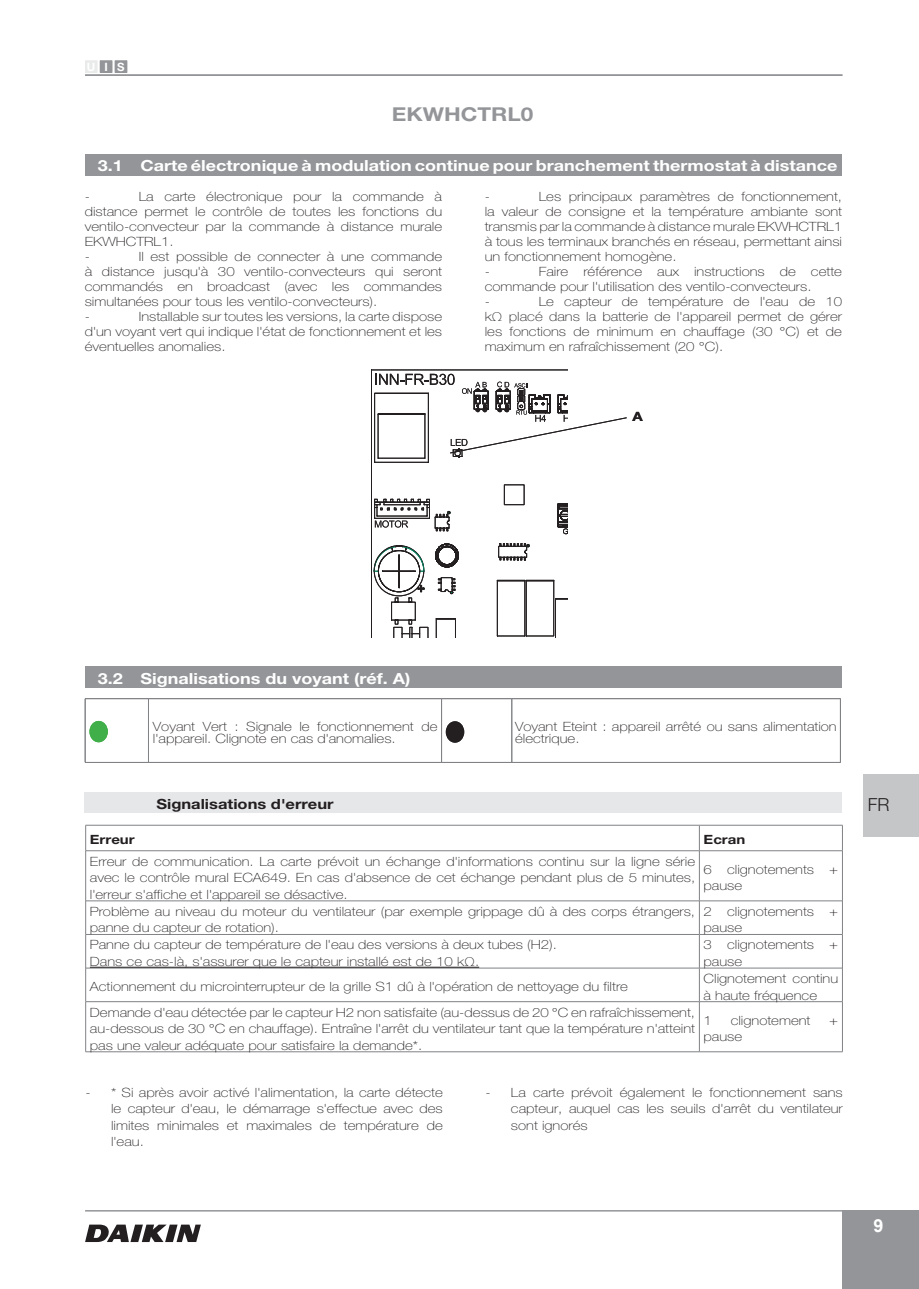
<style>
.page{position:relative;width:919px;height:1289px;background:#fff}
.page>*{position:absolute;margin:0;border:0;box-sizing:border-box;transform-origin:0 0}
.Capitolo_non_numerat{font:700 19.2px "Helvetica Neue LT Std";color:#939598;scale:1.18 1}
.t1{font:300 18px "Helvetica Neue LT Std";color:#231f20}
.t2{font:700 18px "Arial";color:#fff}
.Capitolo_non_numerat-2{font:700 15.3px "Helvetica Neue LT Std";color:#fff;scale:1.18 1}
.Paragrafo{font:700 14.1px "Helvetica Neue LT Std";color:#231f20;scale:1.18 1}
.Testo{font:100 12.75px/15px "Helvetica Neue LT Std";color:#231f20;text-align:justify;scale:1.18 1}
.Testo-2{font:700 12.75px "Helvetica Neue LT Std";color:#231f20;scale:1.18 1}
.t3{font:700 11.4px "Helvetica Neue LT Std";color:#fff}
</style>
<div class="page">
<hr style="left:85px;top:1209px;width:757px;height:2px;background:#939598">
<div style="left:842px;top:1209px;width:76px;height:79px;background:#939598"></div>
<hr style="left:85px;top:74px;width:757px;height:2px;background:#939598">
<div style="left:115px;top:61px;width:12px;height:11px;background:#939598"></div>
<div style="left:115px;top:60px;width:12px;height:13px;border:1px solid #939598"></div>
<div style="left:100px;top:61px;width:12px;height:11px;background:#939598"></div>
<div style="left:100px;top:60px;width:12px;height:13px;border:1px solid #939598"></div>
<div style="left:85px;top:61px;width:12px;height:11px;background:#e9eaea"></div>
<div style="left:85px;top:154px;width:756px;height:22px;background:#939598"></div>
<div style="left:85px;top:666px;width:756px;height:22px;background:#939598"></div>
<svg style="left:85px;top:1224px;width:116px;height:17px"></svg>
<div style="left:863px;top:773px;width:55px;height:63px;background:#c5c6c8"></div>
<svg style="left:371px;top:370px;width:196px;height:267px"></svg>
<svg style="left:374px;top:374px;width:253px;height:263px"></svg>
<hr style="left:85px;top:698px;width:63px;height:1px;background:#808285">
<hr style="left:85px;top:698px;width:1px;height:64px;background:#808285">
<hr style="left:148px;top:698px;width:293px;height:1px;background:#808285">
<hr style="left:148px;top:698px;width:1px;height:64px;background:#808285">
<hr style="left:441px;top:698px;width:70px;height:1px;background:#808285">
<hr style="left:441px;top:698px;width:1px;height:64px;background:#808285">
<hr style="left:511px;top:698px;width:329px;height:1px;background:#808285">
<hr style="left:511px;top:698px;width:1px;height:64px;background:#808285">
<hr style="left:840px;top:698px;width:1px;height:64px;background:#808285">
<hr style="left:85px;top:762px;width:63px;height:1px;background:#808285">
<hr style="left:148px;top:762px;width:293px;height:1px;background:#808285">
<hr style="left:441px;top:762px;width:70px;height:1px;background:#808285">
<hr style="left:511px;top:762px;width:329px;height:1px;background:#808285">
<div style="left:89px;top:721px;width:19px;height:21px;background:#40ae49;border-radius:50%"></div>
<div style="left:446px;top:721px;width:18px;height:21px;background:#231f20;border-radius:50%"></div>
<div style="left:84px;top:792px;width:757px;height:20px;background:#e6e7e9"></div>
<hr style="left:85px;top:825px;width:614px;height:1px;background:#808285">
<svg style="left:85px;top:825px;width:1px;height:25px"></svg>
<hr style="left:699px;top:825px;width:143px;height:1px;background:#808285">
<svg style="left:842px;top:825px;width:1px;height:25px"></svg>
<svg style="left:699px;top:825px;width:1px;height:25px"></svg>
<hr style="left:86px;top:850px;width:613px;height:1px;background:#808285">
<hr style="left:699px;top:850px;width:143px;height:1px;background:#808285">
<hr style="left:699px;top:851px;width:1px;height:49px;background:#808285">
<hr style="left:86px;top:900px;width:613px;height:1px;background:#808285">
<hr style="left:699px;top:900px;width:143px;height:1px;background:#808285">
<hr style="left:699px;top:901px;width:1px;height:33px;background:#808285">
<hr style="left:86px;top:934px;width:613px;height:1px;background:#808285">
<hr style="left:699px;top:934px;width:143px;height:1px;background:#808285">
<hr style="left:699px;top:934px;width:1px;height:33px;background:#808285">
<hr style="left:86px;top:967px;width:613px;height:1px;background:#808285">
<hr style="left:699px;top:967px;width:143px;height:1px;background:#808285">
<hr style="left:699px;top:968px;width:1px;height:33px;background:#808285">
<hr style="left:699px;top:1001px;width:1px;height:50px;background:#808285">
<hr style="left:85px;top:850px;width:1px;height:50px;background:#808285">
<hr style="left:842px;top:850px;width:1px;height:50px;background:#808285">
<hr style="left:85px;top:900px;width:1px;height:34px;background:#808285">
<hr style="left:842px;top:900px;width:1px;height:34px;background:#808285">
<hr style="left:85px;top:934px;width:1px;height:34px;background:#808285">
<hr style="left:842px;top:934px;width:1px;height:34px;background:#808285">
<hr style="left:85px;top:968px;width:1px;height:33px;background:#808285">
<hr style="left:842px;top:968px;width:1px;height:33px;background:#808285">
<hr style="left:85px;top:1001px;width:614px;height:1px;background:#808285">
<hr style="left:85px;top:1001px;width:1px;height:50px;background:#808285">
<hr style="left:699px;top:1001px;width:143px;height:1px;background:#808285">
<hr style="left:842px;top:1001px;width:1px;height:50px;background:#808285">
<hr style="left:85px;top:1051px;width:614px;height:1px;background:#808285">
<hr style="left:699px;top:1051px;width:143px;height:1px;background:#808285">
<hr style="left:90px;top:966px;width:389px;height:1px;background:#231f20">
<p class="t3" style="left:87px;top:60px;width:39px">UIS</p>
<p class="Capitolo_non_numerat-2" style="left:98px;top:156px;width:23px">3.1</p>
<p class="Capitolo_non_numerat" style="left:392px;top:102px;width:121px">EKWHCTRL0</p>
<p class="Capitolo_non_numerat-2" style="left:140px;top:156px;width:592px">Carte électronique à modulation continue pour branchement thermostat à distance</p>
<p class="Testo" style="left:85px;top:188px;width:304px;text-indent:54px">La carte électronique pour la commande à distance permet le contrôle de toutes les fonctions du ventilo-convecteur par la commande à distance murale EKWHCTRL1.</p>
<p class="Testo" style="left:85px;top:248px;width:6px">-</p>
<p class="Testo" style="left:85px;top:188px;width:6px">-</p>
<p class="Testo" style="left:85px;top:248px;width:304px;text-indent:54px">Il est possible de connecter à une commande à distance jusqu'à 30 ventilo-convecteurs qui seront commandés en broadcast (avec les commandes simultanées pour tous les ventilo-convecteurs).</p>
<p class="Testo" style="left:85px;top:308px;width:6px">-</p>
<p class="Testo" style="left:85px;top:308px;width:304px;text-indent:54px">Installable sur toutes les versions, la carte dispose d'un voyant vert qui indique l'état de fonctionnement et les éventuelles anomalies.</p>
<p class="Testo" style="left:484px;top:188px;width:304px;text-indent:54px">Les principaux paramètres de fonctionnement, la valeur de consigne et la température ambiante sont transmis par la commande à distance murale EKWHCTRL1 à tous les terminaux branchés en réseau, permettant ainsi un fonctionnement homogène.</p>
<p class="Testo" style="left:484px;top:263px;width:6px">-</p>
<p class="Testo" style="left:484px;top:188px;width:6px">-</p>
<p class="Testo" style="left:484px;top:263px;width:304px;text-indent:54px">Faire référence aux instructions de cette commande pour l'utilisation des ventilo-convecteurs.</p>
<p class="Testo" style="left:484px;top:293px;width:6px">-</p>
<p class="Testo" style="left:484px;top:293px;width:304px;text-indent:54px">Le capteur de température de l'eau de 10 kΩ placé dans la batterie de l'appareil permet de gérer les fonctions de minimum en chauffage (30 °C) et de maximum en rafraîchissement (20 °C).</p>
<p class="Testo-2" style="left:632px;top:408px;width:10px">A</p>
<p class="Capitolo_non_numerat-2" style="left:98px;top:669px;width:23px">3.2</p>
<p class="Capitolo_non_numerat-2" style="left:140px;top:669px;width:230px">Signalisations du voyant (réf. A)</p>
<p class="Testo" style="left:153px;top:720px;width:242px;line-height:12px">Voyant Vert : Signale le fonctionnement de l'appareil. Clignote en cas d'anomalies.</p>
<p class="Testo" style="left:515px;top:720px;width:274px;line-height:12px">Voyant Eteint : appareil arrêté ou sans alimentation électrique.</p>
<p class="Paragrafo" style="left:156px;top:794px;width:152px">Signalisations d'erreur</p>
<p class="Testo-2" style="left:90px;top:832px;width:39px">Erreur</p>
<p class="Testo-2" style="left:703px;top:832px;width:37px">Ecran</p>
<p class="Testo" style="left:90px;top:852px;width:514px;line-height:16.5px">Erreur de communication. La carte prévoit un échange d'informations continu sur la ligne série avec le contrôle mural ECA649. En cas d'absence de cet échange pendant plus de 5 minutes, l'erreur s'affiche et l'appareil se désactive.</p>
<p class="Testo" style="left:703px;top:861px;width:115px;line-height:16.5px">6 clignotements + pause</p>
<p class="Testo" style="left:90px;top:903px;width:514px;line-height:16.5px">Problème au niveau du moteur du ventilateur (par exemple grippage dû à des corps étrangers, panne du capteur de rotation).</p>
<p class="Testo" style="left:703px;top:903px;width:115px;line-height:16.5px">2 clignotements + pause</p>
<p class="Testo" style="left:90px;top:937px;width:397px">Panne du capteur de température de l'eau des versions à deux tubes (H2).</p>
<p class="Testo" style="left:90px;top:953px;width:331px">Dans ce cas-là, s'assurer que le capteur installé est de 10 kΩ.</p>
<p class="Testo" style="left:703px;top:936px;width:115px;line-height:16.5px">3 clignotements + pause</p>
<p class="Testo" style="left:90px;top:979px;width:457px">Actionnement du microinterrupteur de la grille S1 dû à l'opération de nettoyage du filtre</p>
<p class="Testo" style="left:703px;top:970px;width:115px;line-height:16.5px">Clignotement continu à haute fréquence</p>
<p class="Testo" style="left:90px;top:1003px;width:514px;line-height:16.5px">Demande d'eau détectée par le capteur H2 non satisfaite (au-dessus de 20 °C en rafraîchissement, au-dessous de 30 °C en chauffage). Entraîne l'arrêt du ventilateur tant que la température n'atteint pas une valeur adéquate pour satisfaire la demande*.</p>
<p class="Testo" style="left:703px;top:1012px;width:9px">1</p>
<p class="Testo" style="left:730px;top:1012px;width:69px">clignotement</p>
<p class="Testo" style="left:829px;top:1012px;width:9px">+</p>
<p class="Testo" style="left:703px;top:1029px;width:34px">pause</p>
<p class="Testo" style="left:111px;top:1083px;width:283px;line-height:16.5px;text-indent:-26px">- * Si après avoir activé l'alimentation, la carte détecte le capteur d'eau, le démarrage s'effectue avec des limites minimales et maximales de température de l'eau.</p>
<p class="Testo" style="left:511px;top:1083px;width:283px;line-height:16.5px;text-indent:-26px">- La carte prévoit également le fonctionnement sans capteur, auquel cas les seuils d'arrêt du ventilateur sont ignorés</p>
<h2 class="t1" style="left:867px;top:794px;width:23px">FR</h2>
<h2 class="t2" style="left:873px;top:1212px;width:12px">9</h2>
</div>
